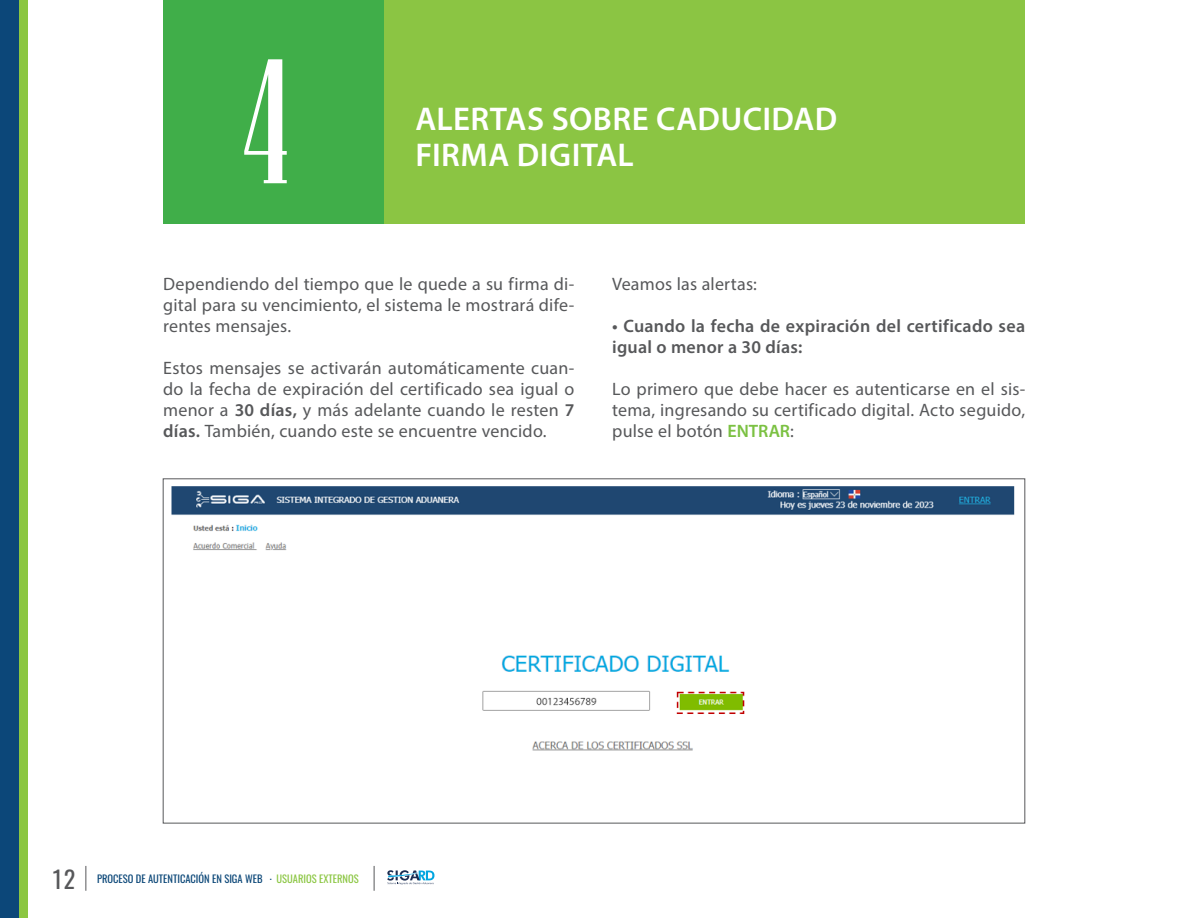
<style>
.page{position:relative;width:1188px;height:918px;background:#fff}
.page>*{position:absolute;margin:0;border:0;box-sizing:border-box;transform-origin:0 0}
.t1{font:177px "Niagara Solid";color:#fff}
.t2{font:600 33px/36px "Myriad Pro";letter-spacing:.015em;color:#fff}
.t3{font:24px "Oswald";color:#57585a}
.t4{font:18px/21px "Myriad Pro";letter-spacing:.01em;color:#57585a;text-align:justify}
.t5{font:600 18px/21px "Myriad Pro";letter-spacing:.015em;color:#57585a}
.t6{font:10.5px "Oswald";color:#0a4677}
.s1{font-weight:600}
.s2{font-weight:600;color:#7bc142}
.s3{color:#8bc642}
</style>
<div class="page">
<div style="left:0;top:0;width:28px;height:918px;background:#8bc642"></div>
<div style="left:0;top:0;width:19px;height:918px;background:#0c4779"></div>
<svg style="left:374px;top:866px;width:1px;height:25px"></svg>
<svg style="left:86px;top:866px;width:1px;height:25px"></svg>
<svg style="left:387px;top:870px;width:47px;height:15px"></svg>
<div style="left:384px;top:0;width:641px;height:223px;background:#8bc543"></div>
<div style="left:163px;top:0;width:221px;height:223px;background:#40ae49"></div>
<img style="left:171px;top:486px;width:844px;height:265px">
<p class="t1" style="left:243px;top:28px;width:48px">4</p>
<p class="t2" style="left:415px;top:100px;width:423px">ALERTAS SOBRE CADUCIDAD<br>FIRMA DIGITAL</p>
<p class="t4" style="left:163px;top:273px;width:413px">Dependiendo del tiempo que le quede a su firma di&shy;gital para su vencimiento, el sistema le mostrará dife&shy;rentes mensajes.</p>
<p class="t4" style="left:163px;top:357px;width:413px">Estos mensajes se activarán automáticamente cuan&shy;do la fecha de expiración del certificado sea igual o menor a <span class="s1">30 días,</span> y más adelante cuando le resten <span class="s1">7 días.</span> También, cuando este se encuentre vencido.</p>
<p class="t4" style="left:612px;top:273px;width:146px">Veamos las alertas:</p>
<p class="t5" style="left:612px;top:315px;width:414px">• Cuando la fecha de expiración del certificado sea igual o menor a 30 días:</p>
<p class="t4" style="left:612px;top:378px;width:415px">Lo primero que debe hacer es autenticarse en el sis&shy;tema, ingresando su certificado digital. Acto seguido, pulse el botón <span class="s2">ENTRAR</span>:</p>
<h3 class="t3" style="left:53px;top:858px;width:24px">12</h3>
<p class="t6" style="left:97px;top:869px;width:263px">PROCESO DE AUTENTICACIÓN EN SIGA WEB . <span class="s3">USUARIOS EXTERNOS</span></p>
</div>
